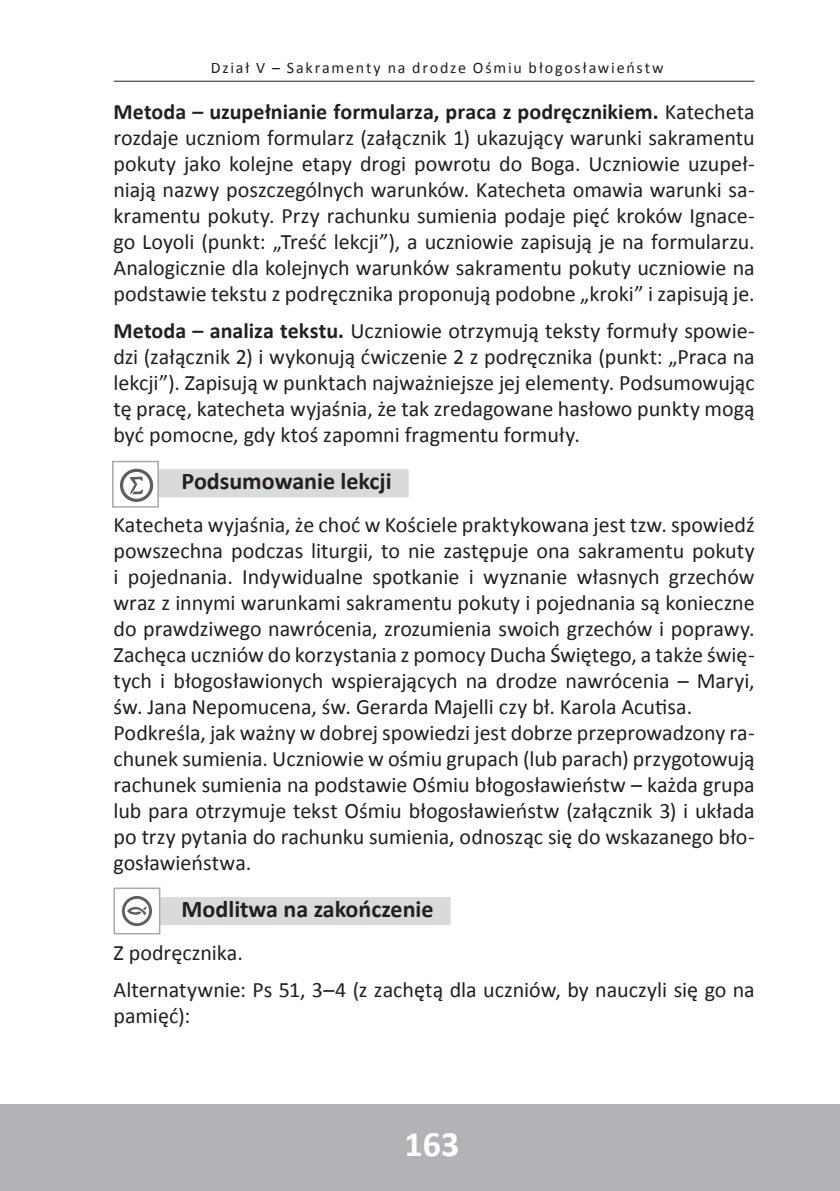
<style>
.page{position:relative;width:840px;height:1191px;background:#fff}
.page>*{position:absolute;margin:0;border:0;box-sizing:border-box;transform-origin:0 0}
.t1{font:700 36px "Calibri";color:#fff}
.t2{font:700 24px "Calibri";color:#231f20}
.t3{font:22px/26px "Calibri";color:#231f20;text-align:justify}
.t4{font:16px "Calibri";letter-spacing:.11em;color:#231f20}
.s1{font-weight:700}
</style>
<div class="page">
<hr style="left:0;top:1104px;width:1px;height:87px;background:#b2b3b7">
<div style="left:1px;top:1104px;width:838px;height:87px;background:#b2b3b7"></div>
<hr style="left:114px;top:81px;width:640px;height:1px;background:#231f20">
<div style="left:159px;top:469px;width:249px;height:28px;background:#d9dadc"></div>
<div style="left:159px;top:897px;width:291px;height:28px;background:#d9dadc"></div>
<div style="left:112px;top:461px;width:47px;height:46px;border:2px solid #a8a9ad"></div>
<div style="left:114px;top:463px;width:43px;height:42px;background:#fff"></div>
<svg style="left:120px;top:469px;width:33px;height:33px"></svg>
<svg style="left:122px;top:896px;width:30px;height:30px"></svg>
<div style="left:113px;top:887px;width:47px;height:47px;border:2px solid #a8a9ad"></div>
<p class="t4" style="left:211px;top:58px;width:454px">Dział V – Sakramenty na drodze Ośmiu błogosławieństw</p>
<p class="t3" style="left:113px;top:98px;width:642px"><span class="s1">Metoda – uzupełnianie formularza, praca z podręcznikiem.</span> Katecheta rozdaje uczniom formularz (załącznik 1) ukazujący warunki sakramentu pokuty jako kolejne etapy drogi powrotu do Boga. Uczniowie uzupeł&shy;niają nazwy poszczególnych warunków. Katecheta omawia warunki sa&shy;kramentu pokuty. Przy rachunku sumienia podaje pięć kroków Ignace&shy;go Loyoli (punkt: „Treść lekcji”), a uczniowie zapisują je na formularzu.<br>Analogicznie dla kolejnych warunków sakramentu pokuty uczniowie na podstawie tekstu z podręcznika proponują podobne „kroki” i zapisują je.</p>
<p class="t3" style="left:113px;top:318px;width:642px"><span class="s1">Metoda – analiza tekstu.</span> Uczniowie otrzymują teksty formuły spowie&shy;dzi (załącznik 2) i wykonują ćwiczenie 2 z podręcznika (punkt: „Praca na lekcji”). Zapisują w punktach najważniejsze jej elementy. Podsumowując tę pracę, katecheta wyjaśnia, że tak zredagowane hasłowo punkty mogą być pomocne, gdy ktoś zapomni fragmentu formuły.</p>
<p class="t2" style="left:181px;top:465px;width:211px">Podsumowanie lekcji</p>
<p class="t3" style="left:113px;top:511px;width:642px;text-align:left">Katecheta wyjaśnia, że choć w Kościele praktykowana jest tzw. spowiedź powszechna podczas liturgii, to nie zastępuje ona sakramentu pokuty i pojednania. Indywidualne spotkanie i wyznanie własnych grzechów wraz z innymi warunkami sakramentu pokuty i pojednania są konieczne do prawdziwego nawrócenia, zrozumienia swoich grzechów i poprawy.<br>Zachęca uczniów do korzystania z pomocy Ducha Świętego, a także świę&shy;tych i błogosławionych wspierających na drodze nawrócenia – Maryi, św. Jana Nepomucena, św. Gerarda Majelli czy bł. Karola Acutisa.<br>Podkreśla, jak ważny w dobrej spowiedzi jest dobrze przeprowadzony ra&shy;chunek sumienia. Uczniowie w ośmiu grupach (lub parach) przygotowują rachunek sumienia na podstawie Ośmiu błogosławieństw – każda grupa lub para otrzymuje tekst Ośmiu błogosławieństw (załącznik 3) i układa po trzy pytania do rachunku sumienia, odnosząc się do wskazanego bło&shy;gosławieństwa.</p>
<p class="t2" style="left:181px;top:893px;width:253px">Modlitwa na zakończenie</p>
<p class="t3" style="left:113px;top:933px;width:642px;line-height:37.4px">Z podręcznika.<br>Alternatywnie: Ps 51, 3–4 (z zachętą dla uczniów, by nauczyli się go na</p>
<p class="t3" style="left:113px;top:1002px;width:78px">pamięć):</p>
<h1 class="t1" style="left:404px;top:1120px;width:56px">163</h1>
</div>
